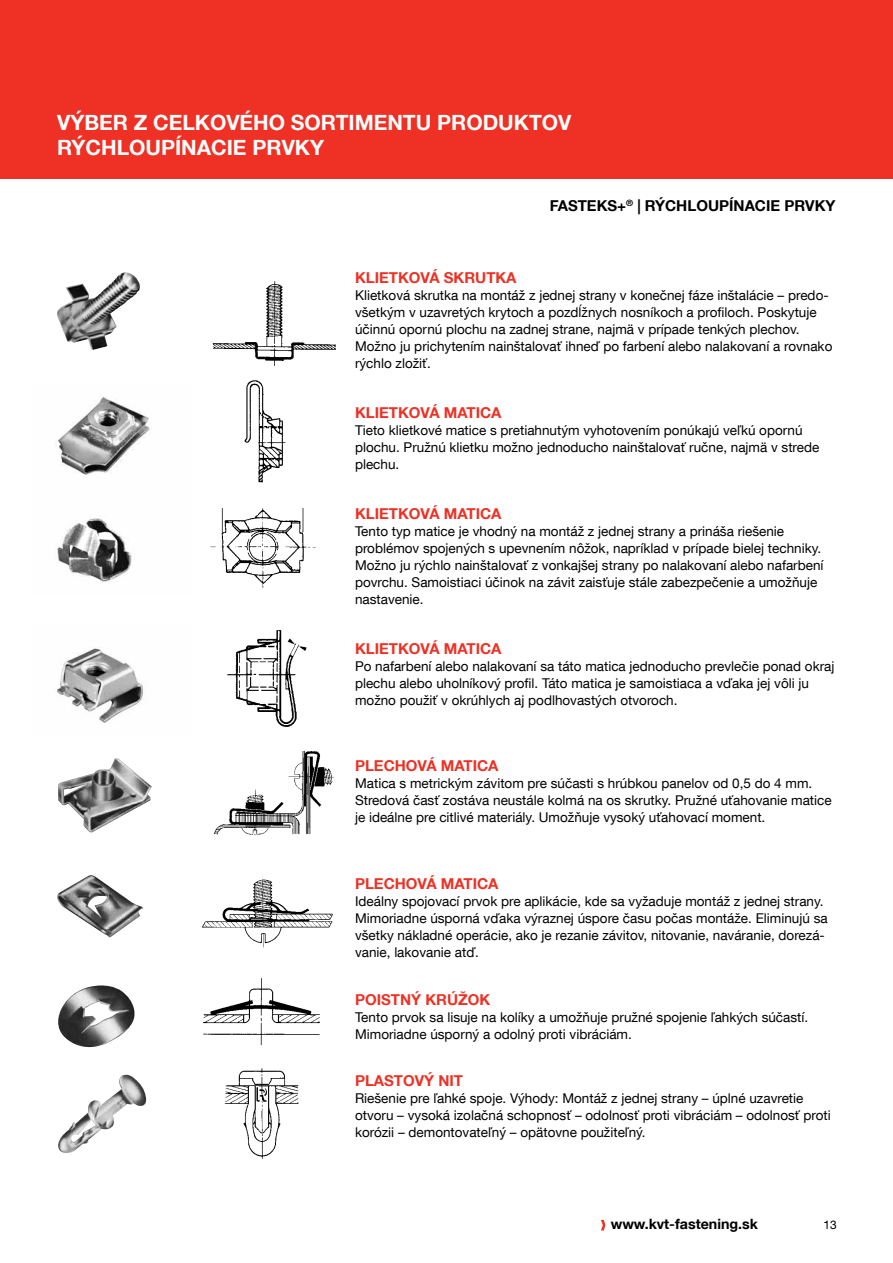
<style>
.page{position:relative;width:893px;height:1263px;background:#fff}
.page>*{position:absolute;margin:0;border:0;box-sizing:border-box;transform-origin:0 0}
.t1{font:700 21px/25.5px "Helvetica Neue LT Com";color:#fff}
.t2{font:700 15px "Helvetica Neue LT Com";color:#ee3124}
.t3{font:700 15px "Helvetica Neue LT Com";color:#000}
.t4{font:700 14.25px "Helvetica Neue LT Com";color:#000}
.t5{font:13.5px/17px "Helvetica Neue LT Com";color:#000}
.t6{font:12px "Helvetica Neue LT Com";color:#000}
</style>
<div class="page">
<svg style="left:601px;top:1220px;width:4px;height:10px"></svg>
<div style="left:0;top:0;width:893px;height:179px;background:#ee3124"></div>
<img style="left:57px;top:272px;width:83px;height:78px">
<img style="left:58px;top:397px;width:92px;height:78px">
<img style="left:57px;top:647px;width:87px;height:76px">
<img style="left:57px;top:518px;width:75px;height:65px">
<img style="left:212px;top:281px;width:124px;height:86px">
<img style="left:244px;top:380px;width:42px;height:103px">
<img style="left:227px;top:630px;width:80px;height:97px">
<img style="left:210px;top:508px;width:106px;height:80px">
<img style="left:58px;top:758px;width:94px;height:75px">
<img style="left:214px;top:750px;width:121px;height:86px">
<img style="left:57px;top:875px;width:86px;height:63px">
<img style="left:201px;top:875px;width:132px;height:73px">
<img style="left:58px;top:985px;width:77px;height:63px">
<img style="left:202px;top:978px;width:118px;height:68px">
<img style="left:58px;top:1075px;width:89px;height:78px">
<img style="left:224px;top:1068px;width:75px;height:91px">
<h1 class="t1" style="left:57px;top:109px;width:516px">VÝBER Z CELKOVÉHO SORTIMENTU PRODUKTOV<br>RÝCHLOU</h1>
<h1 class="t1" style="left:161px;top:134px;width:50px">PÍNACIE</h1>
<h1 class="t1" style="left:252px;top:134px;width:73px">PRVKY</h1>
<p class="t3" style="left:550px;top:197px;width:287px">FASTEKS+<sup>®</sup> | RÝCHLOUPÍNACIE PRVKY</p>
<p class="t2" style="left:355px;top:268px;width:20px">KLIET</p>
<p class="t2" style="left:398px;top:268px;width:78px">KOVÁ SKRUT</p>
<p class="t2" style="left:495px;top:268px;width:23px">KA</p>
<p class="t5" style="left:355px;top:286px;width:479px">Klietková skrutka na montáž z jednej strany v konečnej fáze inštalácie – predo&shy;všetkým v uzavretých krytoch a pozdĺžnych nosníkoch a profiloch. Poskytuje účinnú opornú plochu na zadnej strane, najmä v prípade tenkých plechov.<br>Možno ju prichytením nainštalovať ihneď po farbení alebo nalakovaní a rovnako rýchlo zložiť.</p>
<p class="t2" style="left:355px;top:403px;width:20px">KLIET</p>
<p class="t2" style="left:398px;top:403px;width:57px">KOVÁ MATICA</p>
<p class="t5" style="left:355px;top:421px;width:466px">Tieto klietkové matice s pretiahnutým vyhotovením ponúkajú veľkú opornú plochu. Pružnú klietku možno jednoducho nainštalovať ručne, najmä v strede plechu.</p>
<p class="t2" style="left:355px;top:504px;width:20px">KLIET</p>
<p class="t2" style="left:398px;top:504px;width:57px">KOVÁ MATICA</p>
<p class="t5" style="left:355px;top:522px;width:470px">Tento typ matice je vhodný na montáž z jednej strany a prináša riešenie problémov spojených s upevnením nôžok, napríklad v prípade bielej techniky.<br>Možno ju rýchlo nainštalovať z vonkajšej strany po nalakovaní alebo nafarbení povrchu. Samoistiaci účinok na závit zaisťuje stále zabezpečenie a umožňuje nastavenie.</p>
<p class="t2" style="left:355px;top:639px;width:20px">KLIET</p>
<p class="t2" style="left:398px;top:639px;width:57px">KOVÁ MATICA</p>
<p class="t5" style="left:355px;top:657px;width:481px">Po nafarbení alebo nalakovaní sa táto matica jednoducho prevlečie ponad okraj plechu alebo uholníkový profil. Táto matica je samoistiaca a vďaka jej vôli ju možno použiť v okrúhlych aj podlhovastých otvoroch.</p>
<p class="t2" style="left:355px;top:756px;width:21px">PLEC</p>
<p class="t2" style="left:395px;top:756px;width:57px">HOVÁ MATICA</p>
<p class="t5" style="left:355px;top:774px;width:478px">Matica s metrickým závitom pre súčasti s hrúbkou panelov od 0,5 do 4 mm.<br>Stredová časť zostáva neustále kolmá na os skrutky. Pružné uťahovanie matice je ideálne pre citlivé materiály. Umožňuje vysoký uťahovací moment.</p>
<p class="t2" style="left:355px;top:874px;width:21px">PLEC</p>
<p class="t2" style="left:395px;top:874px;width:57px">HOVÁ MATICA</p>
<p class="t5" style="left:355px;top:892px;width:474px">Ideálny spojovací prvok pre aplikácie, kde sa vyžaduje montáž z jednej strany.<br>Mimoriadne úsporná vďaka výraznej úspore času počas montáže. Eliminujú sa všetky nákladné operácie, ako je rezanie závitov, nitovanie, naváranie, dorezá&shy;vanie, lakovanie atď.</p>
<p class="t2" style="left:355px;top:990px;width:137px">POISTNÝ KRÚŽOK</p>
<p class="t5" style="left:355px;top:1008px;width:455px">Tento prvok sa lisuje na kolíky a umožňuje pružné spojenie ľahkých súčastí.<br>Mimoriadne úsporný a odolný proti vibráciám.</p>
<p class="t2" style="left:355px;top:1071px;width:102px">PLASTOVÝ NIT</p>
<p class="t5" style="left:355px;top:1090px;width:477px">Riešenie pre ľahké spoje. Výhody: Montáž z jednej strany – úplné uzavretie otvoru – vysoká izolačná schopnosť – odolnosť proti vibráciám – odolnosť proti korózii – demontovateľný – opätovne použiteľný.</p>
<p class="t4" style="left:611px;top:1215px;width:149px">www.kvt-fastening.sk</p>
<p class="t6" style="left:823px;top:1217px;width:15px">13</p>
</div>
